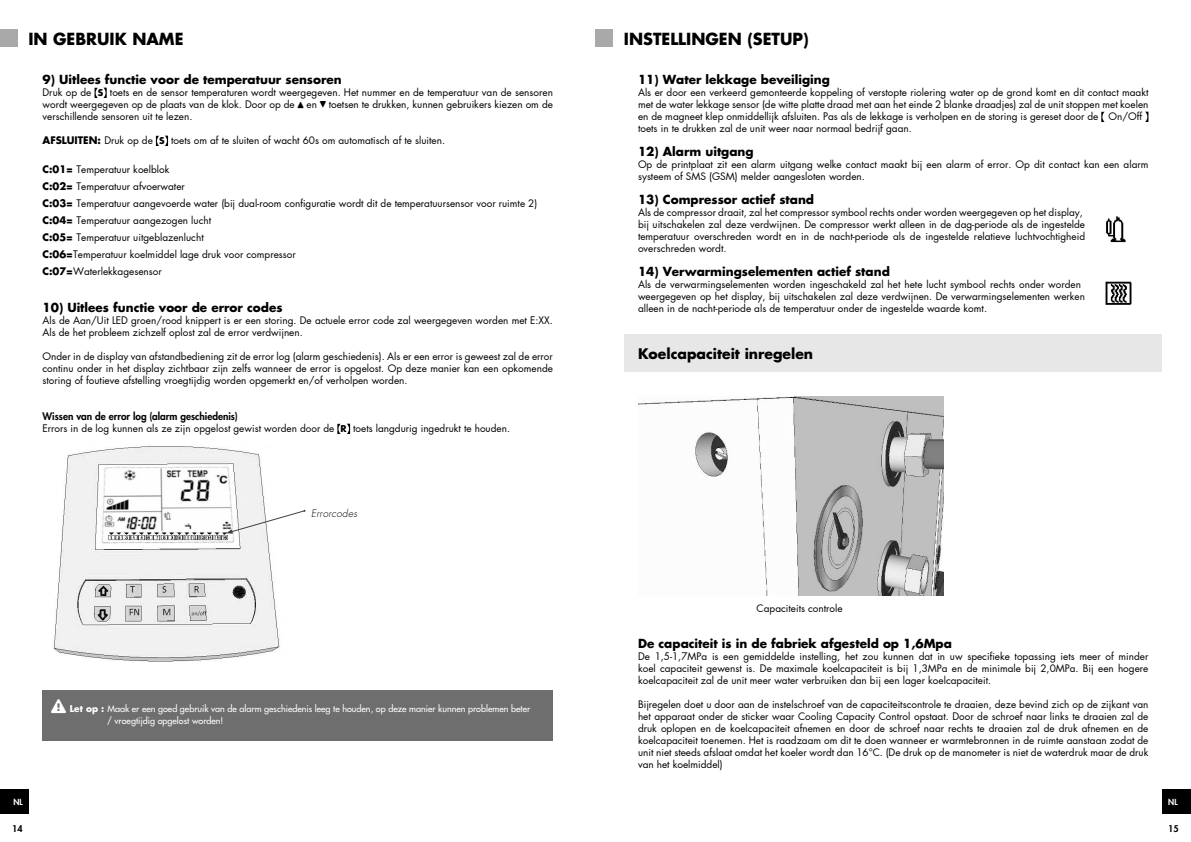
<style>
.page{position:relative;width:1191px;height:842px;background:#fff}
.page>*{position:absolute;margin:0;border:0;box-sizing:border-box;transform-origin:0 0}
.t1{font:700 16px "Futura Std";color:#000}
.t2{font:700 14px "Futura Std";color:#000}
.t3{font:700 12px "Futura Std";color:#000}
.t4{font:10px/12px "Futura Std";color:#000}
.t5{font:italic 300 10px "Futura Std";letter-spacing:.025em;color:#000}
.t6{font:500 9px/12px "Futura Std";color:#fff}
.t7{font:800 9px "Futura Std";color:#000}
.t8{font:800 8px "Futura Std";color:#fff}
.s1{font-weight:700;font-size:9px}
.s2{font-weight:700}
.s3{font-weight:800}
</style>
<div class="page">
<div style="left:1162px;top:789px;width:29px;height:25px;background:#000"></div>
<div style="left:0;top:789px;width:28px;height:25px;background:#000"></div>
<svg style="left:95px;top:88px;width:12px;height:10px"></svg>
<svg style="left:156px;top:136px;width:3px;height:10px"></svg>
<svg style="left:165px;top:136px;width:3px;height:10px"></svg>
<svg style="left:337px;top:424px;width:4px;height:10px"></svg>
<svg style="left:347px;top:424px;width:3px;height:10px"></svg>
<img style="left:53px;top:446px;width:227px;height:216px">
<svg style="left:226px;top:510px;width:79px;height:24px"></svg>
<div style="left:43px;top:690px;width:510px;height:50px;background:#6e6e6e"></div>
<svg style="left:1101px;top:112px;width:3px;height:10px"></svg>
<svg style="left:1145px;top:112px;width:3px;height:10px"></svg>
<img style="left:1106px;top:216px;width:20px;height:27px">
<img style="left:1105px;top:281px;width:27px;height:24px">
<div style="left:624px;top:335px;width:537px;height:37px;background:#e7e7e7"></div>
<img style="left:638px;top:397px;width:305px;height:198px">
<div style="left:0;top:29px;width:17px;height:18px;background:#a9a9a9"></div>
<div style="left:595px;top:29px;width:17px;height:18px;background:#a9a9a9"></div>
<h1 class="t1" style="left:28px;top:32px;width:157px">IN GEBRUIK NAME</h1>
<h1 class="t1" style="left:624px;top:32px;width:186px">INSTELLINGEN (SETUP)</h1>
<p class="t3" style="left:43px;top:74px;width:301px">9) Uitlees functie voor de temperatuur sensoren</p>
<p class="t4" style="left:43px;top:87px;width:512px;text-align:justify">Druk op de <span class="s1">S</span> toets en de sensor temperaturen wordt weergegeven. Het nummer en de temperatuur van de sensoren wordt weergegeven op de plaats van de klok. Door op de ➢ en toetsen te drukken, kunnen gebruikers kiezen om de verschillende sensoren uit te lezen.</p>
<p class="t4" style="left:43px;top:135px;width:404px"><span class="s2">AFSLUITEN:</span> Druk op de <span class="s1">S</span> toets om af te sluiten of wacht 60s om automatisch af te sluiten.</p>
<p class="t4" style="left:43px;top:162px;width:496px;line-height:17px"><span class="s2">C:01=</span> Temperatuur koelblok<br><span class="s2">C:02=</span> Temperatuur afvoerwater<br><span class="s2">C:03=</span> Temperatuur aangevoerde water (bij dual-room configuratie wordt dit de temperatuursensor voor ruimte 2)<br><span class="s2">C:04=</span> Temperatuur aangezogen lucht<br><span class="s2">C:05=</span> Temperatuur uitgeblazenlucht<br><span class="s2">C:06=</span>Temperatuur koelmiddel lage druk voor compressor<br><span class="s2">C:07=</span>Waterlekkagesensor</p>
<p class="t3" style="left:43px;top:302px;width:241px">10) Uitlees functie voor de error codes</p>
<p class="t4" style="left:43px;top:315px;width:512px">Als de Aan/Uit LED groen/rood knippert is er een storing. De actuele error code zal weergegeven worden met E:XX.<br>Als de het probleem zichzelf oplost zal de error verdwijnen.</p>
<p class="t4" style="left:43px;top:351px;width:512px;text-align:justify">Onder in de display van afstandbediening zit de error log (alarm geschiedenis). Als er een error is geweest zal de error continu onder in het display zichtbaar zijn zelfs wanneer de error is opgelost. Op deze manier kan een opkomende storing of foutieve afstelling vroegtijdig worden opgemerkt en/of verholpen worden.</p>
<p class="t4" style="left:43px;top:411px;width:469px"><span class="s3">Wissen van de error log (alarm geschiedenis)<br></span>Errors in de log kunnen als ze zijn opgelost gewist worden door de <span class="s1">R</span> toets langdurig ingedrukt te houden.</p>
<p class="t3" style="left:638px;top:74px;width:193px">11) Water lekkage beveiliging</p>
<p class="t4" style="left:638px;top:87px;width:512px">Als er door een verkeerd gemonteerde koppeling of verstopte riolering water op de grond komt en dit contact maakt met de water lekkage sensor (de witte platte draad met aan het einde 2 blanke draadjes) zal de unit stoppen met koelen en de magneet klep onmiddellijk afsluiten. Pas als de lekkage is verholpen en de storing is gereset door de On/Off toets in te drukken zal de unit weer naar normaal bedrijf gaan.</p>
<p class="t3" style="left:638px;top:146px;width:117px">12) Alarm uitgang</p>
<p class="t4" style="left:638px;top:159px;width:512px">Op de printplaat zit een alarm uitgang welke contact maakt bij een alarm of error. Op dit contact kan een alarm systeem of SMS (GSM) melder aangesloten worden.</p>
<p class="t3" style="left:638px;top:194px;width:178px">13) Compressor actief stand</p>
<p class="t4" style="left:638px;top:207px;width:448px">Als de compressor draait, zal het compressor symbool rechts onder worden weergegeven op het display, bij uitschakelen zal deze verdwijnen. De compressor werkt alleen in de dag-periode als de ingestelde temperatuur overschreden wordt en in de nacht-periode als de ingestelde relatieve luchtvochtigheid overschreden wordt.</p>
<p class="t3" style="left:638px;top:266px;width:253px">14) Verwarmingselementen actief stand</p>
<p class="t4" style="left:638px;top:279px;width:448px">Als de verwarmingselementen worden ingeschakeld zal het hete lucht symbool rechts onder worden weergegeven op het display, bij uitschakelen zal deze verdwijnen. De verwarmingselementen werken alleen in de nacht-periode als de temperatuur onder de ingestelde waarde komt.</p>
<h2 class="t2" style="left:638px;top:347px;width:177px">Koelcapaciteit inregelen</h2>
<p class="t5" style="left:311px;top:508px;width:47px">Errorcodes</p>
<p class="t6" style="left:107px;top:703px;width:425px;text-indent:-56px">❑ <span class="s2">Let op :</span> Maak er een goed gebruik van de alarm geschiedenis leeg te houden, op deze manier kunnen problemen beter / vroegtijdig opgelost worden!</p>
<p class="t4" style="left:756px;top:603px;width:88px">Capaciteits controle</p>
<p class="t3" style="left:638px;top:638px;width:315px">De capaciteit is in de fabriek afgesteld op 1,6Mpa</p>
<p class="t4" style="left:638px;top:650px;width:512px;text-align:justify">De 1,5-1,7MPa is een gemiddelde instelling, het zou kunnen dat in uw specifieke topassing iets meer of minder koel capaciteit gewenst is. De maximale koelcapaciteit is bij 1,3MPa en de minimale bij 2,0MPa. Bij een hogere koelcapaciteit zal de unit meer water verbruiken dan bij een lager koelcapaciteit.</p>
<p class="t4" style="left:638px;top:699px;width:512px;text-align:justify">Bijregelen doet u door aan de instelschroef van de capaciteitscontrole te draaien, deze bevind zich op de zijkant van het apparaat onder de sticker waar Cooling Capacity Control opstaat. Door de schroef naar links te draaien zal de druk oplopen en de koelcapaciteit afnemen en door de schroef naar rechts te draaien zal de druk afnemen en de koelcapaciteit toenemen. Het is raadzaam om dit te doen wanneer er warmtebronnen in de ruimte aanstaan zodat de unit niet steeds afslaat omdat het koeler wordt dan 16°C. (De druk op de manometer is niet de waterdruk maar de druk van het koelmiddel)</p>
<p class="t8" style="left:13px;top:797px;width:11px">NL</p>
<p class="t8" style="left:1168px;top:797px;width:11px">NL</p>
<p class="t7" style="left:12px;top:824px;width:12px">14</p>
<p class="t7" style="left:1168px;top:824px;width:12px">15</p>
</div>
